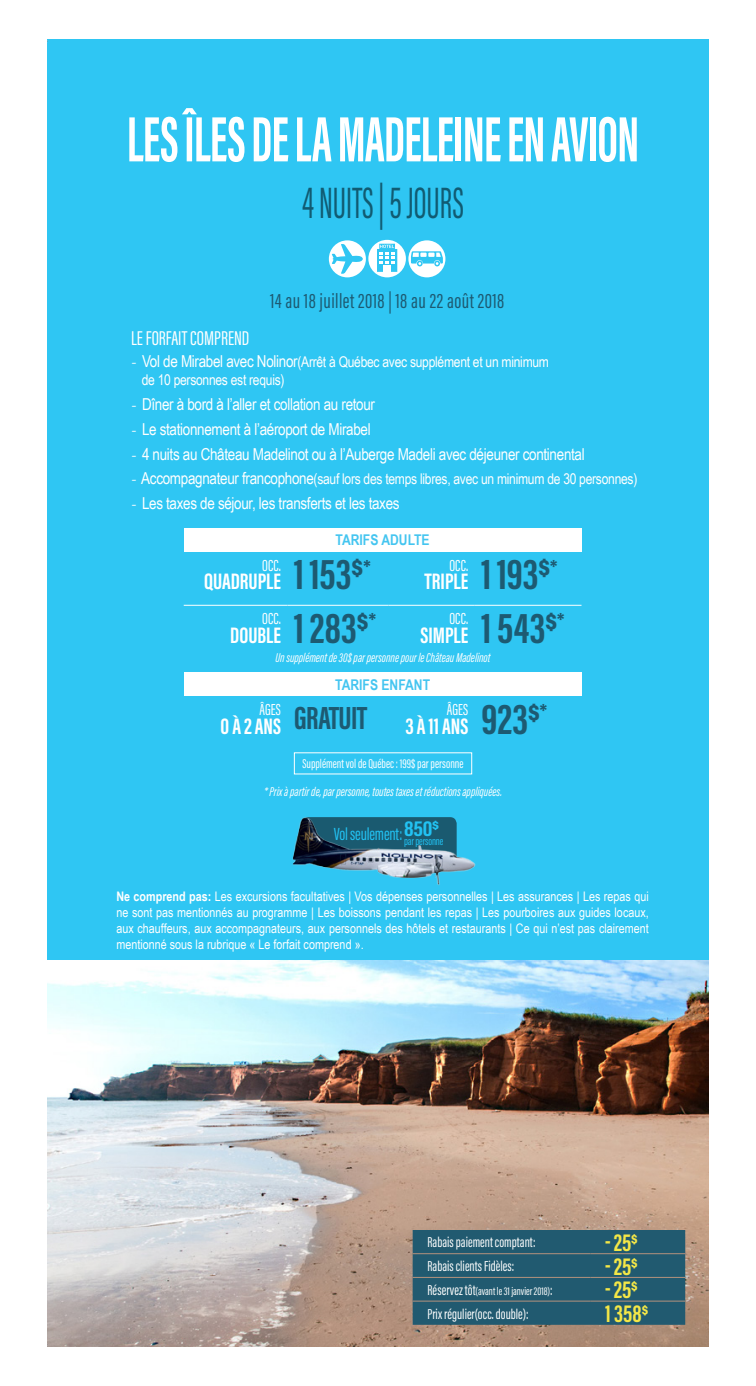
<style>
.page{position:relative;width:756px;height:1386px;background:#fff}
.page>*{position:absolute;margin:0;border:0;box-sizing:border-box;transform-origin:0 0}
.t1{font:700 65.8px "Acumin Pro Extra Cond";letter-spacing:-.01em;color:#fff;scale:.8 1}
.t2{font:45.32px "Acumin Pro Extra Cond";color:#115b72;scale:.8 1}
.t3{font:700 32.9px "Acumin Pro Extra Cond";letter-spacing:-.02em;color:#1d5a72}
.t4{font:700 24.68px "Acumin Pro Extra Cond";color:#f4e747}
.t5{font:700 23.1px "Acumin Pro Extra Cond";color:#fff}
.t6{font:21.35px "Acumin Pro Extra Cond";letter-spacing:.02em;color:#1d5a72}
.t7{font:20.65px "Acumin Pro Extra Cond";color:#fff}
.t8{font:18.03px "Acumin Pro Extra Cond";letter-spacing:-.01em;color:#22c2f3}
.t9{font:16.45px "Arial Narrow";letter-spacing:-.02em;color:#fff}
.t10{font:16.45px "Acumin Pro Extra Cond";letter-spacing:.005em;color:#fff}
.t11{font:14.88px/17.8px "Arial Narrow";letter-spacing:-.02em;color:#fff}
.t12{font:14.88px "Acumin Pro Extra Cond";color:#fff}
.t13{font:700 14.88px "Arial Narrow";color:#44c5f0}
.t14{font:13.12px/15.8px "Arial Narrow";color:#fff;text-align:justify}
.t15{font:italic 13.12px "Acumin Pro Extra Cond";color:#fff}
.t16{font:13.12px "Acumin Pro Extra Cond";color:#fff}
.t17{font:11.55px "Acumin Pro Extra Cond";color:#fff}
.t18{font:11.55px "Acumin Pro Extra Cond";letter-spacing:-.01em;color:#22c2f3}
.s1{font-family:"Minion Pro";font-size:16.45px}
.s2{font-size:16.45px}
.s3{font-family:"Minion Pro"}
.s4{font-size:44.45px;color:#1d5a72}
.s5{font-weight:700}
.s6{font-size:14.88px}
</style>
<div class="page">
<div style="left:48px;top:39px;width:660px;height:1172px;background:#2fc6f3"></div>
<svg style="left:329px;top:240px;width:116px;height:37px"></svg>
<img style="left:48px;top:961px;width:660px;height:386px">
<div style="left:184px;top:528px;width:398px;height:24px;background:#fff"></div>
<hr style="left:184px;top:605px;width:104px;height:1px;background:#fff">
<hr style="left:288px;top:605px;width:100px;height:1px;background:#fff">
<hr style="left:388px;top:605px;width:87px;height:1px;background:#fff">
<hr style="left:475px;top:605px;width:107px;height:1px;background:#fff">
<div style="left:184px;top:672px;width:398px;height:24px;background:#fff"></div>
<div style="left:413px;top:1230px;width:272px;height:95px;background:#215a70"></div>
<hr style="left:413px;top:1253px;width:177px;height:1px;background:#b4927d">
<hr style="left:590px;top:1253px;width:95px;height:1px;background:#b4927d">
<hr style="left:413px;top:1277px;width:177px;height:1px;background:#b4927d">
<hr style="left:590px;top:1277px;width:95px;height:1px;background:#b4927d">
<hr style="left:413px;top:1301px;width:177px;height:1px;background:#b4927d">
<hr style="left:590px;top:1301px;width:95px;height:1px;background:#b4927d">
<img style="left:292px;top:817px;width:184px;height:68px">
<p class="t1" style="left:127px;top:99px;width:642px">LES ÎLES DE LA MADELEINE EN AVION</p>
<p class="t2" style="left:302px;top:175px;width:204px">4 NUITS | 5 JOURS</p>
<p class="t6" style="left:270px;top:288px;width:236px">14 au 18 juillet 2018 | 18 au 22 août 2018</p>
<p class="t7" style="left:131px;top:326px;width:120px">LE FORFAIT COMPREND</p>
<p class="t11" style="left:142px;top:353px;width:409px;text-indent:-10px"><span class="s1">-</span> <span class="s2">Vol de Mirabel avec Nolinor</span>(Arrêt à Québec avec supplément et un minimum de 10 personnes est requis)</p>
<p class="t9" style="left:131px;top:392px;width:245px"><span class="s3">-</span> Dîner à bord à l’aller et collation au retour</p>
<p class="t9" style="left:131px;top:417px;width:241px"><span class="s3">-</span> Le stationnement à l’aéroport de Mirabel</p>
<p class="t9" style="left:131px;top:442px;width:455px"><span class="s3">-</span> 4 nuits au Château Madelinot ou à l’Auberge Madeli avec déjeuner continental</p>
<p class="t11" style="left:131px;top:470px;width:508px"><span class="s1">-</span> <span class="s2">Accompagnateur francophone</span>(sauf lors des temps libres, avec un minimum de 30 personnes)</p>
<p class="t9" style="left:131px;top:491px;width:270px"><span class="s3">-</span> Les taxes de séjour, les transferts et les taxes</p>
<p class="t13" style="left:335px;top:529px;width:96px">TARIFS ADULTE</p>
<p class="t10" style="left:262px;top:555px;width:20px">OCC.</p>
<p class="t5" style="left:204px;top:567px;width:168px">QUADRUPLE <span class="s4">1 153$</span><sup>*</sup></p>
<p class="t10" style="left:449px;top:555px;width:20px">OCC.</p>
<p class="t5" style="left:424px;top:567px;width:135px">TRIPLE <span class="s4">1 193$</span><sup>*</sup></p>
<p class="t5" style="left:230px;top:621px;width:147px">DOUBLE <span class="s4">1283$</span><sup>*</sup></p>
<p class="t10" style="left:449px;top:609px;width:20px">OCC.</p>
<p class="t5" style="left:420px;top:621px;width:146px">SIMPLE <span class="s4">1543$</span><sup>*</sup></p>
<p class="t13" style="left:335px;top:673px;width:96px">TARIFS ENFANT</p>
<p class="t10" style="left:262px;top:609px;width:20px">OCC.</p>
<p class="t15" style="left:276px;top:650px;width:216px">Un supplément de 30$ par personne pour le Château Madelinot</p>
<p class="t3" style="left:221px;top:697px;width:148px"><sub>0</sub> <sub>À</sub> <sub>2</sub> <sub>ANS</sub> GRATUIT</p>
<p class="t10" style="left:447px;top:700px;width:23px">ÂGES</p>
<p class="t10" style="left:259px;top:700px;width:23px">ÂGES</p>
<p class="t5" style="left:405px;top:712px;width:143px">3 À 11 ANS <span class="s4">923$</span><sup>*</sup></p>
<p class="t16" style="left:302px;top:755px;width:163px">Supplément vol de Québec : 199$ par personne</p>
<p class="t15" style="left:264px;top:784px;width:239px">* Prix à partir de, par personne, toutes taxes et réductions appliquées.</p>
<p class="t8" style="left:334px;top:823px;width:107px">Vol seulement:<sup>850$</sup></p>
<p class="t18" style="left:404px;top:834px;width:41px">par personne</p>
<p class="t14" style="left:116px;top:888px;width:534px"><span class="s5">Ne comprend pas:</span> Les excursions facultatives | Vos dépenses personnelles | Les assurances | Les repas qui ne sont pas mentionnés au programme | Les boissons pendant les repas | Les pourboires aux guides locaux, aux chauffeurs, aux accompagnateurs, aux personnels des hôtels et restaurants | Ce qui n’est pas clairement mentionné sous la rubrique « Le forfait comprend ».</p>
<p class="t12" style="left:427px;top:1233px;width:110px">Rabais paiement comptant:</p>
<p class="t4" style="left:605px;top:1227px;width:34px">- 25$</p>
<p class="t12" style="left:427px;top:1257px;width:88px">Rabais clients Fidèles:</p>
<p class="t4" style="left:605px;top:1251px;width:34px">- 25$</p>
<p class="t17" style="left:427px;top:1284px;width:127px"><span class="s6">Réservez tôt</span>(avant le 31 janvier 2018)<span class="s6">:</span></p>
<p class="t4" style="left:605px;top:1275px;width:34px">- 25$</p>
<p class="t12" style="left:427px;top:1305px;width:103px">Prix régulier(occ. double):</p>
<p class="t4" style="left:605px;top:1299px;width:45px">1 358$</p>
</div>
